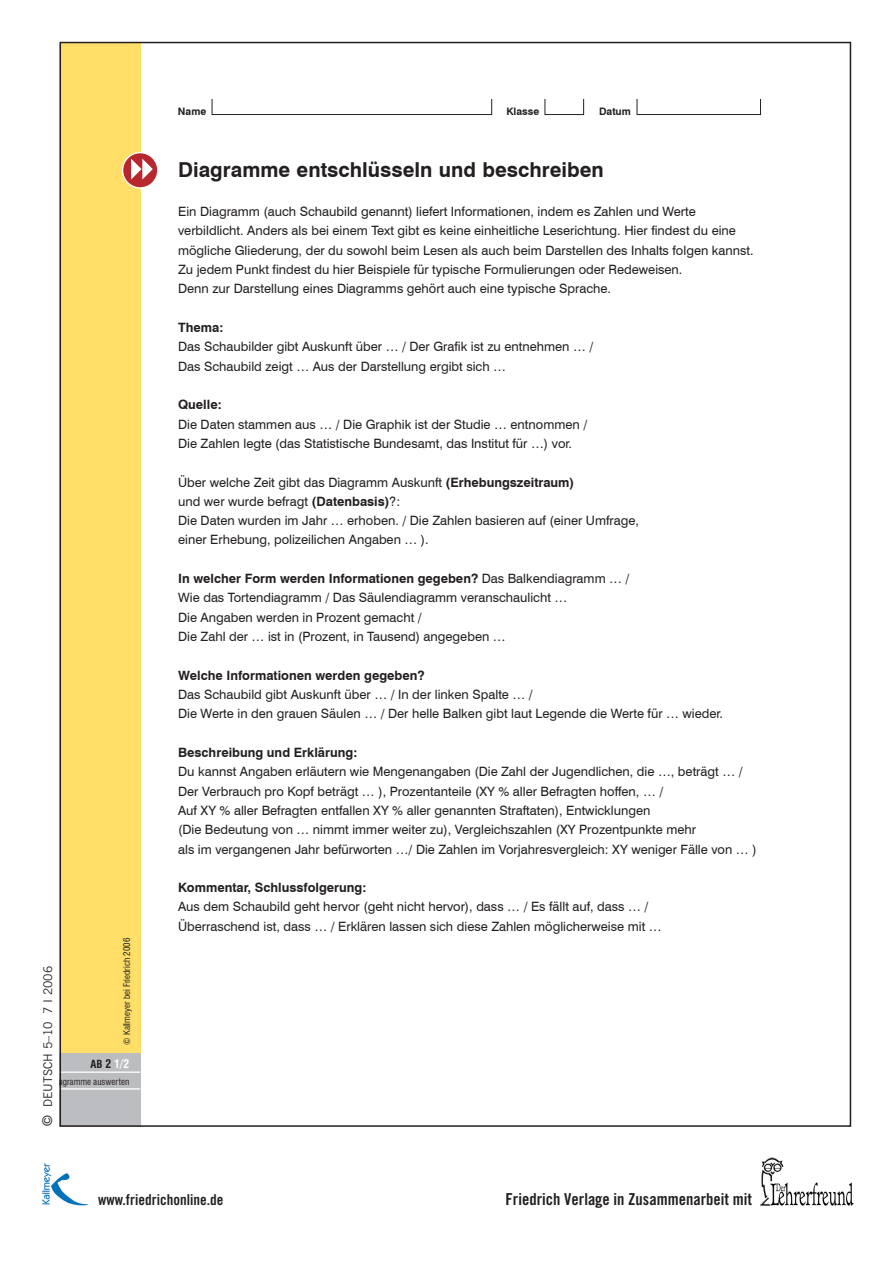
<style>
.page{position:relative;width:893px;height:1263px;background:#fff}
.page>*{position:absolute;margin:0;border:0;box-sizing:border-box;transform-origin:0 0}
.t1{font:700 20.55px "Swiss 721 BT";color:#231f20}
.t2{font:16.5px "Trade Gothic LT Std Bd Cn 20";color:#231f20}
.t3{font:15px "Trade Gothic LT Std Bd Cn 20";color:#231f20}
.t4{font:12.9px/19.4px "Swiss 721 BT";color:#231f20}
.t5{font:700 12.9px "Swiss 721 BT";color:#231f20}
.t6{font:12px "Trade Gothic LT Std";color:#231f20}
.t7{font:700 condensed 11.55px "Swiss 721 BT";color:#fff}
.t8{font:700 10.35px "Swiss 721 BT";color:#231f20}
.t9{font:condensed 9px "Swiss 721 BT";color:#231f20}
.s1{font-size:10.95px;color:#231f20}
.s2{color:#231f20}
.s3{font-size:13.5px}
.s4{font-weight:700}
</style>
<div class="page">
<div style="left:212px;top:90px;width:280px;height:25px;border:1px solid #231f20"></div>
<div style="left:545px;top:90px;width:39px;height:25px;border:1px solid #231f20"></div>
<div style="left:637px;top:90px;width:124px;height:25px;border:1px solid #231f20"></div>
<div style="left:203px;top:79px;width:563px;height:19px;background:#fff"></div>
<div style="left:60px;top:43px;width:80px;height:1083px;background:#ffdf68"></div>
<div style="left:60px;top:1053px;width:80px;height:73px;background:#bcbdc0"></div>
<hr style="left:60px;top:1071px;width:80px;height:2px;background:#fff">
<hr style="left:60px;top:1088px;width:80px;height:1px;background:#fff">
<svg style="left:123px;top:153px;width:35px;height:35px"></svg>
<div style="left:122px;top:152px;width:36px;height:37px;border:1px solid #fff;border-radius:50%"></div>
<svg style="left:131px;top:159px;width:22px;height:21px"></svg>
<img style="left:760px;top:1158px;width:93px;height:47px">
<img style="left:42px;top:1163px;width:46px;height:43px">
<p class="t8" style="left:178px;top:105px;width:30px">Name</p>
<p class="t8" style="left:506px;top:105px;width:34px">Klasse</p>
<p class="t8" style="left:599px;top:105px;width:33px">Datum</p>
<p class="t9" style="left:121px;top:1045px;width:109px;rotate:-90deg">© Kallmeyer bei Friedrich 2006</p>
<p class="t7" style="left:91px;top:1057px;width:40px"><span class="s1">AB</span> <span class="s2">2</span> 1/2</p>
<p class="t9" style="left:52px;top:1076px;width:79px">Diagramme auswerten</p>
<p class="t6" style="left:41px;top:1126px;width:161px;rotate:-90deg"><span class="s3">©</span> DEUTSCH 5–10 7 I 2006</p>
<h1 class="t1" style="left:178px;top:158px;width:427px">Diagramme entschlüsseln und beschreiben</h1>
<p class="t4" style="left:178px;top:202px;width:577px">Ein Diagramm (auch Schaubild genannt) liefert Informationen, indem es Zahlen und Werte verbildlicht. Anders als bei einem Text gibt es keine einheitliche Leserichtung. Hier findest du eine mögliche Gliederung, der du sowohl beim Lesen als auch beim Darstellen des Inhalts folgen kannst.<br>Zu jedem Punkt findest du hier Beispiele für typische Formulierungen oder Redeweisen.<br>Denn zur Darstellung eines Diagramms gehört auch eine typische Sprache.</p>
<p class="t5" style="left:178px;top:320px;width:47px">Thema:</p>
<p class="t4" style="left:178px;top:337px;width:417px">Das Schaubilder gibt Auskunft über … / Der Grafik ist zu entnehmen … /<br>Das Schaubild zeigt … Aus der Darstellung ergibt sich …</p>
<p class="t5" style="left:178px;top:397px;width:45px">Quelle:</p>
<p class="t4" style="left:178px;top:414px;width:411px">Die Daten stammen aus … / Die Graphik ist der Studie … entnommen /<br>Die Zahlen legte (das Statistische Bundesamt, das Institut für …) vor.</p>
<p class="t4" style="left:178px;top:472px;width:462px">Über welche Zeit gibt das Diagramm Auskunft <span class="s4">(Erhebungszeitraum)<br></span>und wer wurde befragt <span class="s4">(Datenbasis)</span>?:<br>Die Daten wurden im Jahr … erhoben. / Die Zahlen basieren auf (einer Umfrage, einer Erhebung, polizeilichen Angaben … ).</p>
<p class="t4" style="left:178px;top:569px;width:453px"><span class="s4">In welcher Form werden Informationen gegeben?</span> Das Balkendiagramm … / Wie das Tortendiagramm / Das Säulendiagramm veranschaulicht …<br>Die Angaben werden in Prozent gemacht /<br>Die Zahl der … ist in (Prozent, in Tausend) angegeben …</p>
<p class="t5" style="left:178px;top:667px;width:248px">Welche Informationen werden gegeben?</p>
<p class="t4" style="left:178px;top:685px;width:547px">Das Schaubild gibt Auskunft über … / In der linken Spalte … /<br>Die Werte in den grauen Säulen … / Der helle Balken gibt laut Legende die Werte für … wieder.</p>
<p class="t5" style="left:178px;top:744px;width:181px">Beschreibung und Erklärung:</p>
<p class="t4" style="left:178px;top:762px;width:580px">Du kannst Angaben erläutern wie Mengenangaben (Die Zahl der Jugendlichen, die …, beträgt … / Der Verbrauch pro Kopf beträgt … ), Prozentanteile (XY % aller Befragten hoffen, … /<br>Auf XY % aller Befragten entfallen XY % aller genannten Straftaten), Entwicklungen<br>(Die Bedeutung von … nimmt immer weiter zu), Vergleichszahlen (XY Prozentpunkte mehr<br>als im vergangenen Jahr befürworten …/ Die Zahlen im Vorjahresvergleich: XY weniger Fälle von … )</p>
<p class="t5" style="left:178px;top:880px;width:190px">Kommentar, Schlussfolgerung:</p>
<p class="t4" style="left:178px;top:897px;width:485px">Aus dem Schaubild geht hervor (geht nicht hervor), dass … / Es fällt auf, dass … /<br>Überraschend ist, dass … / Erklären lassen sich diese Zahlen möglicherweise mit …</p>
<p class="t3" style="left:98px;top:1190px;width:127px">www.friedrichonline.de</p>
<p class="t2" style="left:506px;top:1189px;width:248px">Friedrich Verlage in Zusammenarbeit mit</p>
</div>
